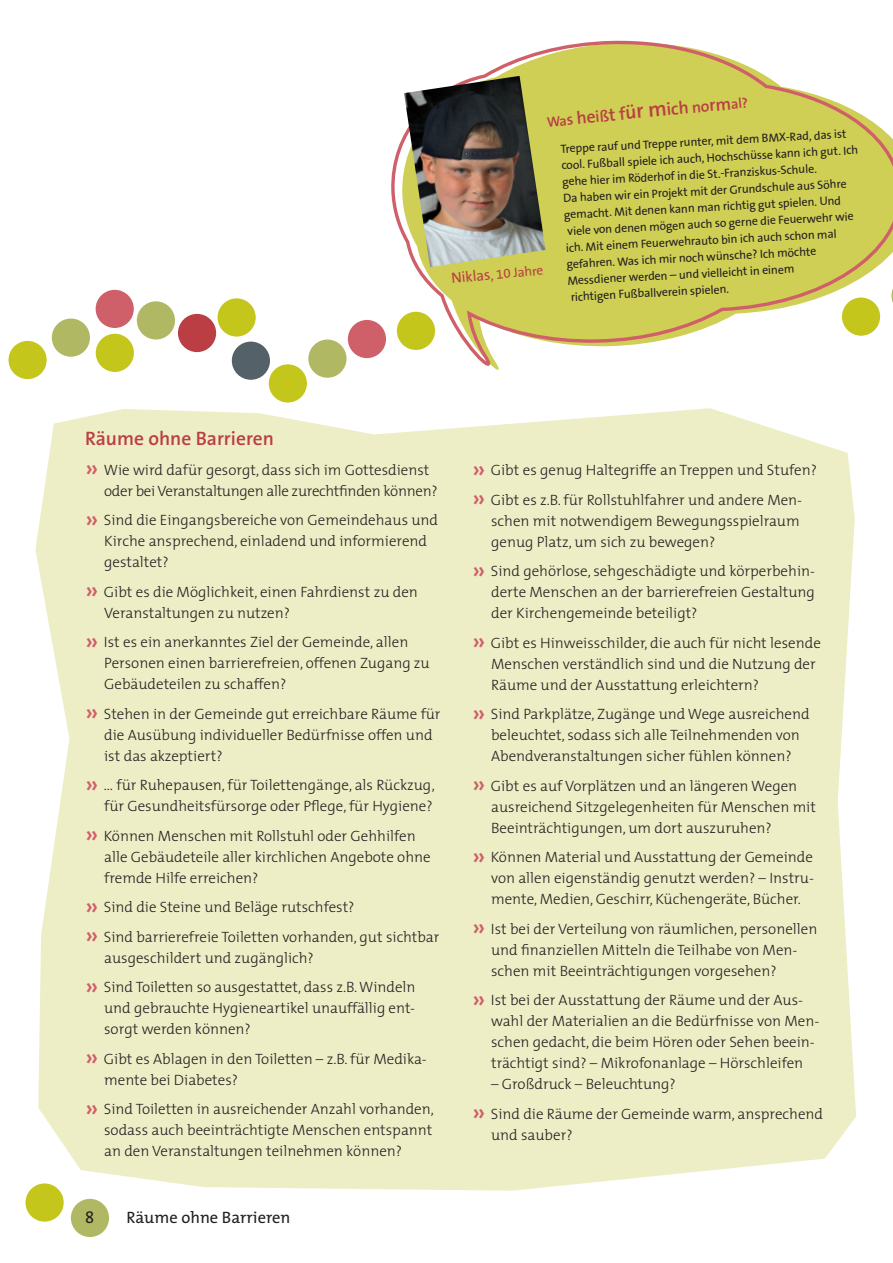
<style>
.page{position:relative;width:893px;height:1263px;background:#fff}
.page>*{position:absolute;margin:0;border:0;box-sizing:border-box;transform-origin:0 0}
.t1{font:600 19.5px "The Sans B6";color:#ba3e44}
.t2{font:16.5px "The Mix";color:#231f20}
.t3{font:300 15px/21px "The Mix";color:#231f20}
.t4{font:300 15px/21px "The Mix";letter-spacing:-.02em;color:#231f20}
.t5{font:15px "The Sans B5 Plain";color:#ba3e44}
.t6{font:600 14.25px "The Sans B6";color:#ba3e44}
.t7{font:13.5px "The Sans B5 Plain";color:#ba3e44}
.t8{font:12px/16.5px "The Sans B5 Plain";color:#231f20}
.s1{font-size:17.85px}
.s2{font-weight:600;font-size:25.5px;color:#cf606a}
</style>
<div class="page">
<div style="left:71px;top:1199px;width:38px;height:38px;background:#b1b863;border-radius:50%"></div>
<div style="left:26px;top:1183px;width:38px;height:38px;background:#c4c61c;border-radius:50%"></div>
<div style="left:35px;top:408px;width:821px;height:783px;background:#edeec6"></div>
<svg style="left:391px;top:40px;width:502px;height:330px"></svg>
<img style="left:404px;top:76px;width:142px;height:191px">
<div style="left:137px;top:301px;width:38px;height:38px;background:#b1b863;border-radius:50%"></div>
<div style="left:96px;top:334px;width:38px;height:38px;background:#c4c61c;border-radius:50%"></div>
<div style="left:52px;top:318px;width:38px;height:39px;background:#b1b863;border-radius:50%"></div>
<div style="left:9px;top:341px;width:38px;height:38px;background:#c4c61c;border-radius:50%"></div>
<div style="left:178px;top:314px;width:38px;height:38px;background:#ba3e44;border-radius:50%"></div>
<div style="left:232px;top:342px;width:38px;height:38px;background:#546168;border-radius:50%"></div>
<div style="left:269px;top:364px;width:38px;height:38px;background:#c4c61c;border-radius:50%"></div>
<div style="left:218px;top:298px;width:38px;height:39px;background:#c4c61c;border-radius:50%"></div>
<div style="left:96px;top:290px;width:38px;height:38px;background:#cf606a;border-radius:50%"></div>
<div style="left:308px;top:339px;width:39px;height:39px;background:#b1b863;border-radius:50%"></div>
<div style="left:348px;top:320px;width:38px;height:38px;background:#cf606a;border-radius:50%"></div>
<div style="left:397px;top:312px;width:38px;height:38px;background:#c4c61c;border-radius:50%"></div>
<div style="left:842px;top:297px;width:38px;height:39px;background:#c4c61c;border-radius:50%"></div>
<svg style="left:891px;top:276px;width:2px;height:39px"></svg>
<div style="left:547px;top:100px;width:162px;height:27px;background:#cfcf55"></div>
<p class="t5" style="left:450px;top:271px;width:41px;rotate:-6deg">Niklas</p>
<p class="t7" style="left:490px;top:268px;width:55px;rotate:-5deg">, 10 Jahre</p>
<p class="t6" style="left:709px;top:99px;width:40px;rotate:-5deg"><span class="s1">rm</span>al?</p>
<p class="t8" style="left:560px;top:141px;width:299px;rotate:-3deg">Treppe rauf und Treppe runter, mit dem BMX-Rad, das ist cool. Fußball spiele ich auch, Hochschüsse kann ich gut. Ich gehe hier im Röderhof in die St.-Franziskus-Schule.<br>Da haben wir ein Projekt mit der Grundschule aus Söhre gemacht. Mit denen kann man richtig gut spielen. Und viele von denen mögen auch so gerne die Feuerwehr wie ich. Mit einem Feuerwehrauto bin ich auch schon mal gefahren. Was ich mir noch wünsche? Ich möchte Messdiener werden – und vielleicht in einem<br>richtigen Fußballverein spielen.</p>
<h1 class="t1" style="left:85px;top:428px;width:190px">Räume ohne Barrieren</h1>
<p class="t4" style="left:104px;top:459px;width:335px;text-indent:-19px"><span class="s2">»</span> Wie wird dafür gesorgt, dass sich im Gottesdienst oder bei Veranstaltungen alle zurechtfinden können?</p>
<p class="t3" style="left:104px;top:509px;width:335px;text-indent:-19px"><span class="s2">»</span> Sind die Eingangsbereiche von Gemeindehaus und<br>Kirche ansprechend, einladend und informierend gestaltet?</p>
<p class="t3" style="left:104px;top:581px;width:315px;text-indent:-19px"><span class="s2">»</span> Gibt es die Möglichkeit, einen Fahrdienst zu den<br>Veranstaltungen zu nutzen?</p>
<p class="t3" style="left:104px;top:631px;width:327px;text-indent:-19px"><span class="s2">»</span> Ist es ein anerkanntes Ziel der Gemeinde, allen<br>Personen einen barrierefreien, offenen Zugang zu<br>Gebäudeteilen zu schaffen?</p>
<p class="t3" style="left:104px;top:703px;width:338px;text-indent:-19px"><span class="s2">»</span> Stehen in der Gemeinde gut erreichbare Räume für die Ausübung individueller Bedürfnisse offen und ist das akzeptiert?</p>
<p class="t3" style="left:85px;top:774px;width:351px;text-align:right"><span class="s2">»</span> … für Ruhepausen, für Toilettengänge, als Rückzug, für Gesundheitsfürsorge oder Pflege, für Hygiene?</p>
<p class="t3" style="left:104px;top:825px;width:328px;text-indent:-19px"><span class="s2">»</span> Können Menschen mit Rollstuhl oder Gehhilfen alle Gebäudeteile aller kirchlichen Angebote ohne fremde Hilfe erreichen?</p>
<p class="t3" style="left:85px;top:892px;width:356px;line-height:29.5px"><span class="s2">»</span> Sind die Steine und Beläge rutschfest?<br><span class="s2">»</span> Sind barrierefreie Toiletten vorhanden, gut sichtbar</p>
<p class="t3" style="left:85px;top:942px;width:332px;line-height:29.5px;text-indent:19px">ausgeschildert und zugänglich?<br><span class="s2">»</span> Sind Toiletten so ausgestattet, dass z.B. Windeln</p>
<p class="t3" style="left:104px;top:997px;width:312px">und gebrauchte Hygieneartikel unauffällig ent&shy;sorgt werden können?</p>
<p class="t3" style="left:104px;top:1048px;width:324px;text-indent:-19px"><span class="s2">»</span> Gibt es Ablagen in den Toiletten – z.B. für Medika&shy;mente bei Diabetes?</p>
<p class="t3" style="left:104px;top:1098px;width:331px;text-align:justify;text-indent:-19px"><span class="s2">»</span> Sind Toiletten in ausreichender Anzahl vorhanden, sodass auch beeinträchtigte Menschen entspannt an den Veranstaltungen teilnehmen können?</p>
<p class="t2" style="left:85px;top:1204px;width:11px">8</p>
<p class="t2" style="left:127px;top:1204px;width:166px">Räume ohne Barrieren</p>
<p class="t3" style="left:472px;top:455px;width:346px;line-height:29.5px"><span class="s2">»</span> Gibt es genug Haltegriffe an Treppen und Stufen? <span class="s2">»</span> Gibt es z.B. für Rollstuhlfahrer und andere Men-</p>
<p class="t3" style="left:491px;top:510px;width:310px">schen mit notwendigem Bewegungsspielraum genug Platz, um sich zu bewegen?</p>
<p class="t3" style="left:491px;top:560px;width:325px;text-align:justify;text-indent:-19px"><span class="s2">»</span> Sind gehörlose, sehgeschädigte und körperbehin&shy;derte Menschen an der barrierefreien Gestaltung der Kirchengemeinde beteiligt?</p>
<p class="t3" style="left:491px;top:632px;width:331px;text-indent:-19px"><span class="s2">»</span> Gibt es Hinweisschilder, die auch für nicht lesende<br>Menschen verständlich sind und die Nutzung der<br>Räume und der Ausstattung erleichtern?</p>
<p class="t3" style="left:491px;top:703px;width:320px;text-indent:-19px"><span class="s2">»</span> Sind Parkplätze, Zugänge und Wege ausreichend beleuchtet, sodass sich alle Teilnehmenden von<br>Abendveranstaltungen sicher fühlen können?</p>
<p class="t3" style="left:491px;top:775px;width:326px;text-indent:-19px"><span class="s2">»</span> Gibt es auf Vorplätzen und an längeren Wegen ausreichend Sitzgelegenheiten für Menschen mit<br>Beeinträchtigungen, um dort auszuruhen?</p>
<p class="t3" style="left:491px;top:846px;width:324px;text-align:justify;text-indent:-19px"><span class="s2">»</span> Können Material und Ausstattung der Gemeinde von allen eigenständig genutzt werden? – Instru&shy;mente, Medien, Geschirr, Küchengeräte, Bücher.</p>
<p class="t3" style="left:491px;top:918px;width:328px;text-indent:-19px"><span class="s2">»</span> Ist bei der Verteilung von räumlichen, personellen und finanziellen Mitteln die Teilhabe von Men&shy;schen mit Beeinträchtigungen vorgesehen?</p>
<p class="t3" style="left:491px;top:989px;width:330px;text-indent:-19px"><span class="s2">»</span> Ist bei der Ausstattung der Räume und der Aus&shy;wahl der Materialien an die Bedürfnisse von Men&shy;schen gedacht, die beim Hören oder Sehen beein&shy;trächtigt sind? – Mikrofonanlage – Hörschleifen</p>
<p class="t3" style="left:472px;top:1069px;width:353px;line-height:29.5px;text-indent:19px">– Großdruck – Beleuchtung?<br><span class="s2">»</span> Sind die Räume der Gemeinde warm, ansprechend</p>
<p class="t3" style="left:491px;top:1124px;width:83px">und sauber?</p>
</div>
